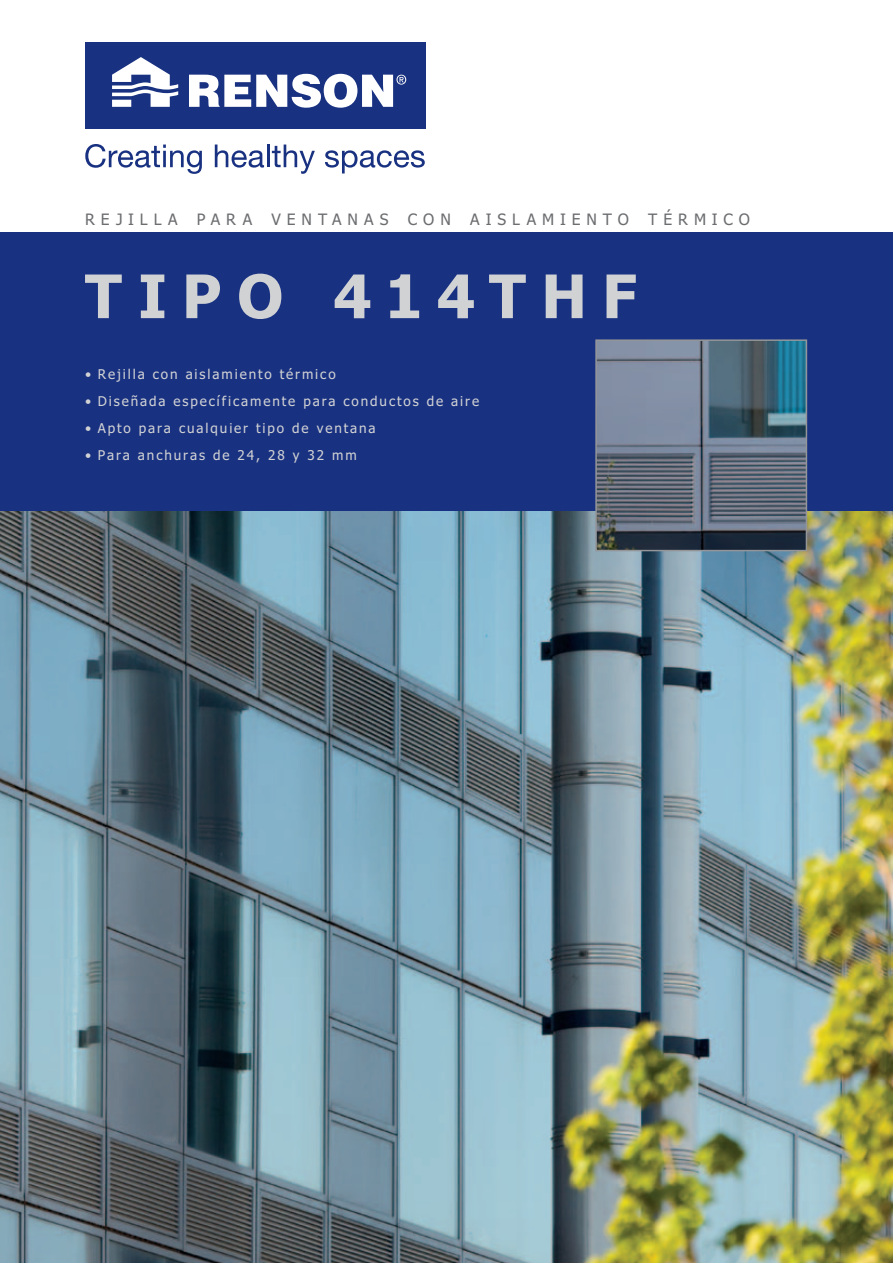
<style>
.page{position:relative;width:893px;height:1263px;background:#fff}
.page>*{position:absolute;margin:0;border:0;box-sizing:border-box;transform-origin:0 0}
.t1{font:700 60px "Tahoma";letter-spacing:.25em;color:#d1d2d4}
.t2{font:15.75px "Tahoma";letter-spacing:.38em;color:#6c6d70}
.t3{font:13.5px "Tahoma";letter-spacing:.14em;color:#d1d2d4}
</style>
<div class="page">
<div style="left:85px;top:43px;width:340px;height:86px;background:#183181"></div>
<svg style="left:112px;top:57px;width:66px;height:50px"></svg>
<svg style="left:189px;top:74px;width:217px;height:34px"></svg>
<svg style="left:85px;top:144px;width:117px;height:30px"></svg>
<svg style="left:215px;top:145px;width:49px;height:23px"></svg>
<hr style="left:267px;top:145px;width:2px;height:22px;background:#183181">
<svg style="left:272px;top:145px;width:43px;height:29px"></svg>
<svg style="left:325px;top:150px;width:100px;height:23px"></svg>
<div style="left:0;top:233px;width:893px;height:317px;background:#183181"></div>
<img style="left:0;top:511px;width:893px;height:752px">
<img style="left:598px;top:342px;width:206px;height:206px">
<div style="left:595px;top:339px;width:212px;height:212px;border:2px solid #939598"></div>
<p class="t2" style="left:85px;top:209px;width:666px">REJILLA PARA VENTANAS CON AISLAMIENTO TÉRMICO</p>
<h1 class="t1" style="left:85px;top:254px;width:553px">TIPO 414THF</h1>
<p class="t3" style="left:85px;top:365px;width:252px">• Rejilla con aislamiento térmico</p>
<p class="t3" style="left:85px;top:392px;width:396px">• Diseñada específicamente para conductos de aire</p>
<p class="t3" style="left:85px;top:419px;width:292px">• Apto para cualquier tipo de ventana</p>
<p class="t3" style="left:85px;top:446px;width:273px">• Para anchuras de 24, 28 y 32 mm</p>
</div>
